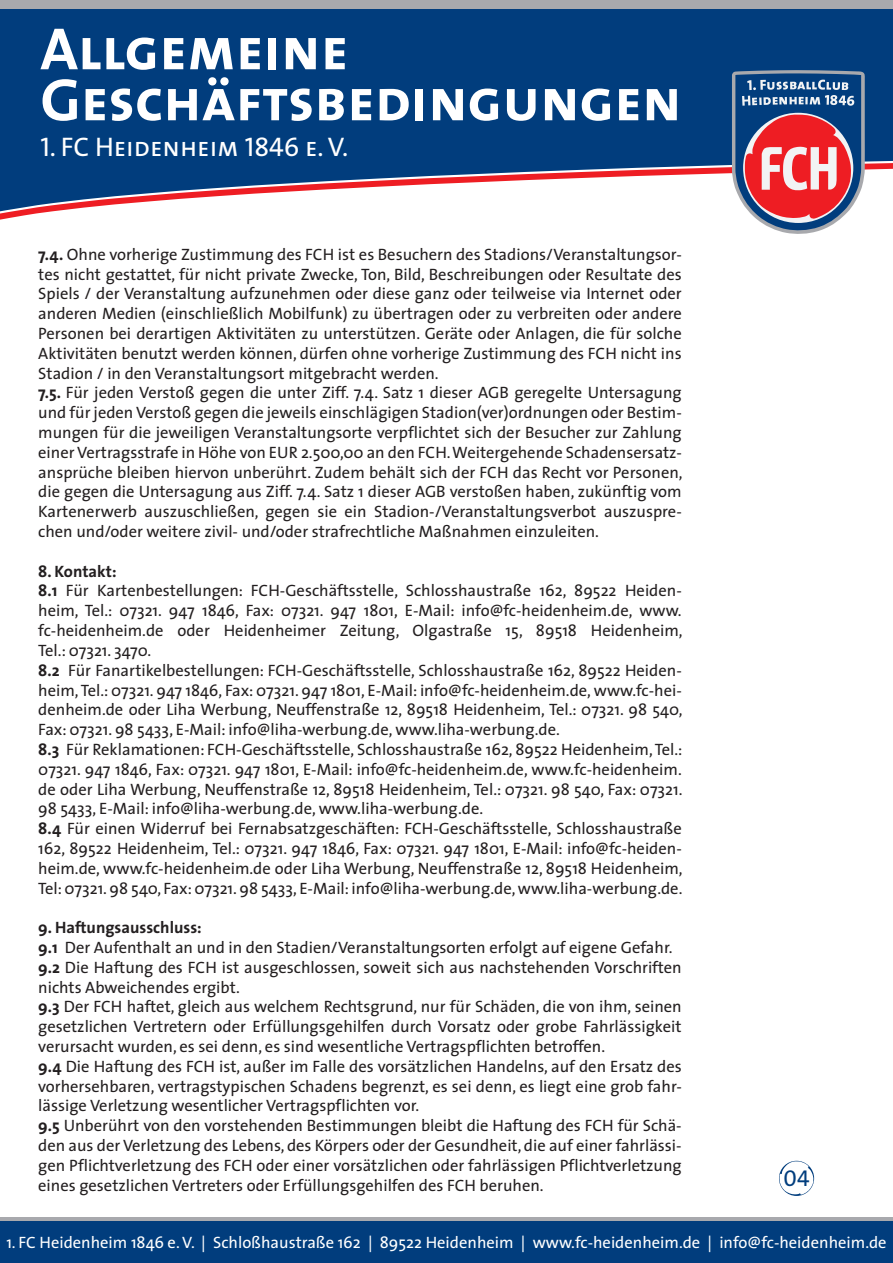
<style>
.page{position:relative;width:893px;height:1263px;background:#fff}
.page>*{position:absolute;margin:0;border:0;box-sizing:border-box;transform-origin:0 0}
.t1{font:60px/51px "The Sans Bold Caps";color:#fff}
.t2{font:27px "The Sans Caps";color:#fff}
.t3{font:22.95px "The Sans Caps";color:#013d7d}
.t4{font:16.5px/19.8px "The Sans";color:#231f20}
.t5{font:16.5px "The Sans";color:#fff}
.s1{font-weight:700}
</style>
<div class="page">
<svg style="left:0;top:211px;width:55px;height:9px"></svg>
<svg style="left:0;top:9px;width:893px;height:202px;background:#235189"></svg>
<svg style="left:732px;top:70px;width:133px;height:164px"></svg>
<div style="left:0;top:0;width:893px;height:9px;background:#a8a9ad"></div>
<svg style="left:0;top:1217px;width:893px;height:5px;background:#8693a3"></svg>
<div style="left:0;top:1222px;width:893px;height:41px;background:#013d7d"></div>
<svg style="left:779px;top:1161px;width:35px;height:35px"></svg>
<h1 class="t1" style="left:40px;top:22px;width:643px">Allgemeine<br>Geschäftsbedingungen</h1>
<h2 class="t2" style="left:40px;top:124px;width:309px">1. FC Heidenheim 1846 e. V.</h2>
<p class="t4" style="left:38px;top:244px;width:646px"><span class="s1">7.4.</span> Ohne vorherige Zustimmung des FCH ist es Besuchern des Stadions/Veranstaltungsor&shy;tes nicht gestattet, für nicht private Zwecke, Ton, Bild, Beschreibungen oder Resultate des Spiels / der Veranstaltung aufzunehmen oder diese ganz oder teilweise via Internet oder anderen Medien (einschließlich Mobilfunk) zu übertragen oder zu verbreiten oder andere Personen bei derartigen Aktivitäten zu unterstützen. Geräte oder Anlagen, die für solche Aktivitäten benutzt werden können, dürfen ohne vorherige Zustimmung des FCH nicht ins Stadion / in den Veranstaltungsort mitgebracht werden.<br><span class="s1">7.5.</span> Für jeden Verstoß gegen die unter Ziff. 7.4. Satz 1 dieser AGB geregelte Untersagung und für jeden Verstoß gegen die jeweils einschlägigen Stadion(ver)ordnungen oder Bestim&shy;mungen für die jeweiligen Veranstaltungsorte verpflichtet sich der Besucher zur Zahlung einer Vertragsstrafe in Höhe von EUR 2.500,00 an den FCH. Weitergehende Schadensersatz&shy;ansprüche bleiben hiervon unberührt. Zudem behält sich der FCH das Recht vor Personen, die gegen die Untersagung aus Ziff. 7.4. Satz 1 dieser AGB verstoßen haben, zukünftig vom Kartenerwerb auszuschließen, gegen sie ein Stadion-/Veranstaltungsverbot auszuspre&shy;chen und/oder weitere zivil- und/oder strafrechtliche Maßnahmen einzuleiten.</p>
<p class="t4" style="left:38px;top:561px;width:646px"><span class="s1">8. Kontakt:<br>8.1</span> Für Kartenbestellungen: FCH-Geschäftsstelle, Schlosshaustraße 162, 89522 Heiden&shy;heim, Tel.: 07321. 947 1846, Fax: 07321. 947 1801, E-Mail: info@fc-heidenheim.de, www. fc-heidenheim.de oder Heidenheimer Zeitung, Olgastraße 15, 89518 Heidenheim, Tel.: 07321. 3470.<br><span class="s1">8.2</span> Für Fanartikelbestellungen: FCH-Geschäftsstelle, Schlosshaustraße 162, 89522 Heiden&shy;heim, Tel.: 07321. 947 1846, Fax: 07321. 947 1801, E-Mail: info@fc-heidenheim.de, www.fc-hei&shy;denheim.de oder Liha Werbung, Neuffenstraße 12, 89518 Heidenheim, Tel.: 07321. 98 540, Fax: 07321. 98 5433, E-Mail: info@liha-werbung.de, www.liha-werbung.de.<br><span class="s1">8.3</span> Für Reklamationen: FCH-Geschäftsstelle, Schlosshaustraße 162, 89522 Heidenheim, Tel.:<br>07321. 947 1846, Fax: 07321. 947 1801, E-Mail: info@fc-heidenheim.de, www.fc-heidenheim. de oder Liha Werbung, Neuffenstraße 12, 89518 Heidenheim, Tel.: 07321. 98 540, Fax: 07321.<br>98 5433, E-Mail: info@liha-werbung.de, www.liha-werbung.de.<br><span class="s1">8.4</span> Für einen Widerruf bei Fernabsatzgeschäften: FCH-Geschäftsstelle, Schlosshaustraße 162, 89522 Heidenheim, Tel.: 07321. 947 1846, Fax: 07321. 947 1801, E-Mail: info@fc-heiden&shy;heim.de, www.fc-heidenheim.de oder Liha Werbung, Neuffenstraße 12, 89518 Heidenheim, Tel: 07321. 98 540, Fax: 07321. 98 5433, E-Mail: info@liha-werbung.de, www.liha-werbung.de.</p>
<p class="t4" style="left:38px;top:917px;width:645px"><span class="s1">9. Haftungsausschluss:<br>9.1</span> Der Aufenthalt an und in den Stadien/Veranstaltungsorten erfolgt auf eigene Gefahr.<br><span class="s1">9.2</span> Die Haftung des FCH ist ausgeschlossen, soweit sich aus nachstehenden Vorschriften nichts Abweichendes ergibt.<br><span class="s1">9.3</span> Der FCH haftet, gleich aus welchem Rechtsgrund, nur für Schäden, die von ihm, seinen gesetzlichen Vertretern oder Erfüllungsgehilfen durch Vorsatz oder grobe Fahrlässigkeit verursacht wurden, es sei denn, es sind wesentliche Vertragspflichten betroffen.<br><span class="s1">9.4</span> Die Haftung des FCH ist, außer im Falle des vorsätzlichen Handelns, auf den Ersatz des vorhersehbaren, vertragstypischen Schadens begrenzt, es sei denn, es liegt eine grob fahr&shy;lässige Verletzung wesentlicher Vertragspflichten vor.<br><span class="s1">9.5</span> Unberührt von den vorstehenden Bestimmungen bleibt die Haftung des FCH für Schä&shy;den aus der Verletzung des Lebens, des Körpers oder der Gesundheit, die auf einer fahrlässi&shy;gen Pflichtverletzung des FCH oder einer vorsätzlichen oder fahrlässigen Pflichtverletzung eines gesetzlichen Vertreters oder Erfüllungsgehilfen des FCH beruhen.</p>
<h3 class="t3" style="left:784px;top:1159px;width:27px">04</h3>
<p class="t5" style="left:6px;top:1228px;width:882px">1. FC Heidenheim 1846 e. V. | Schloßhaustraße 162 | 89522 Heidenheim | www.fc-heidenheim.de | info@fc-heidenheim.de</p>
</div>
